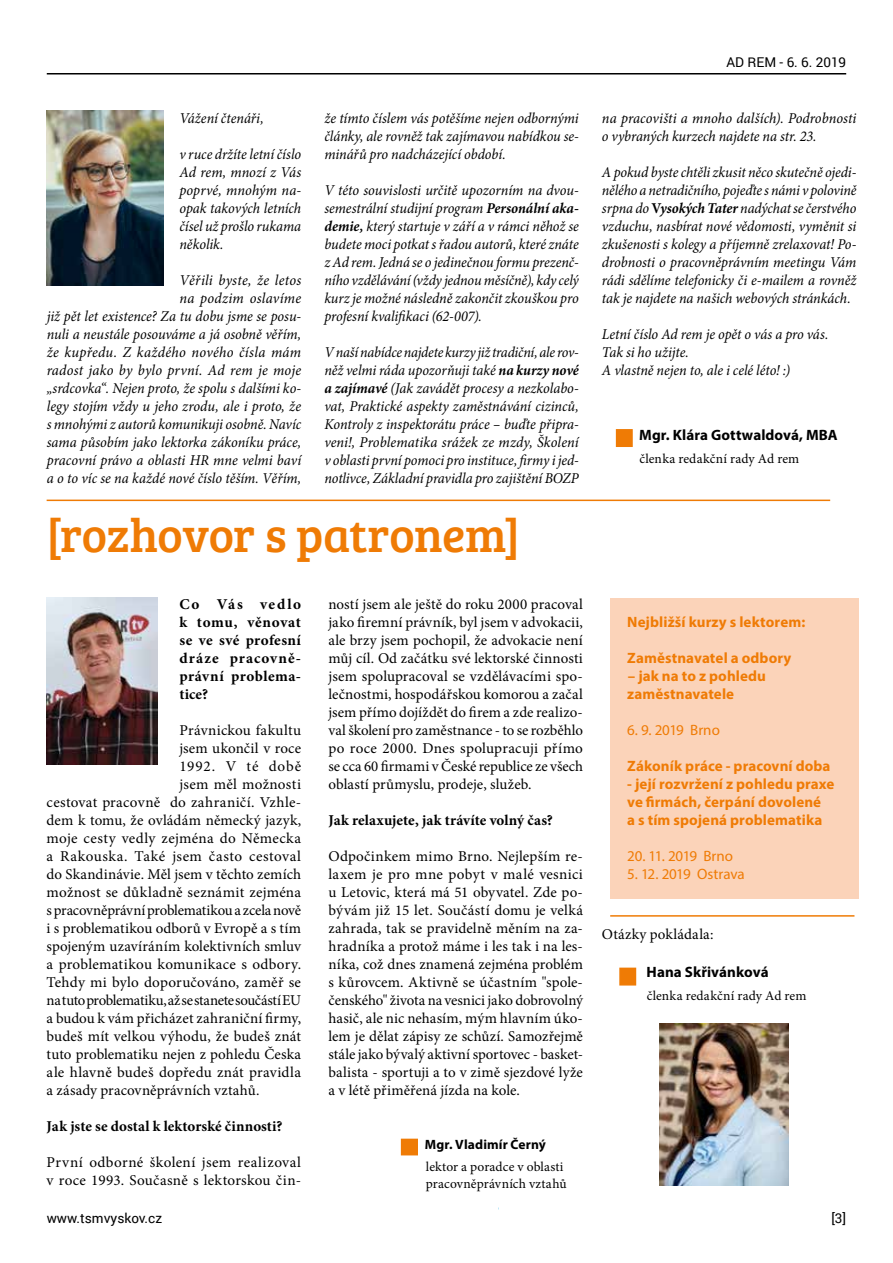
<style>
.page{position:relative;width:893px;height:1263px;background:#fff}
.page>*{position:absolute;margin:0;border:0;box-sizing:border-box;transform-origin:0 0}
.t1{font:48px "Bree Serif";letter-spacing:-.01em;color:#ef7b05}
.t2{font:15px/18px "Minion Pro";letter-spacing:.01em;color:#000;text-align:justify}
.t3{font:italic 15px/18px "Minion Pro";color:#000;text-align:justify;scale:.95 1}
.t4{font:italic 15px/18px "Minion Pro";color:#000;text-align:right;scale:.96 1}
.t5{font:italic 15px/18px "Minion Pro";color:#000;text-align:justify;scale:.94 1}
.t6{font:700 15px/18px "Myriad Pro";letter-spacing:.005em;color:#ef7b05}
.t7{font:700 15px/18px "Minion Pro";letter-spacing:.015em;color:#000;text-align:justify}
.t8{font:15px "Myriad Pro";letter-spacing:-.01em;color:#ef7b05}
.t9{font:15px "Minion Pro";letter-spacing:-.025em;color:#000}
.t10{font:700 15px "Myriad Pro";letter-spacing:.005em;color:#000}
.t11{font:15px "Minion Pro";letter-spacing:-.02em;color:#000}
.t12{font:15px "Minion Pro";letter-spacing:.035em;color:#000}
.t13{font:15px "Minion Pro";letter-spacing:.055em;color:#000}
.t14{font:13.5px/16.2px "Minion Pro";letter-spacing:.01em;color:#000}
.t15{font:13.5px "Roboto";color:#000}
.t16{font:700 13.5px "Myriad Pro";letter-spacing:.01em;color:#000}
.s1{font-weight:700}
.s2{font-weight:700;font-style:normal}
</style>
<div class="page">
<hr style="left:47px;top:73px;width:799px;height:1px;background:#000">
<div style="left:401px;top:1139px;width:17px;height:16px;background:#ef7b05"></div>
<hr style="left:47px;top:500px;width:783px;height:1px;background:#ef7b05">
<img style="left:47px;top:598px;width:111px;height:166px">
<img style="left:659px;top:1023px;width:130px;height:162px">
<div style="left:619px;top:967px;width:17px;height:18px;background:#ef7b05;border:2px solid #ef7b05"></div>
<div style="left:610px;top:598px;width:248px;height:301px;background:#fbd3b9"></div>
<hr style="left:610px;top:915px;width:244px;height:2px;background:#ef7b05">
<img style="left:47px;top:110px;width:116px;height:175px">
<div style="left:616px;top:429px;width:17px;height:18px;background:#ef7b05;border:2px solid #ef7b05"></div>
<p class="t3" style="left:324px;top:109px;width:269px">že tímto číslem vás potěšíme nejen odbornými články, ale rovněž tak zajímavou nabídkou se&shy;minářů pro nadcházející období.</p>
<p class="t3" style="left:324px;top:181px;width:269px">V této souvislosti určitě upozorním na dvou&shy;semestrální studijní program <span class="s1">Personální aka&shy;demie,</span> který startuje v září a v rámci něhož se budete moci potkat s řadou autorů, které znáte z Ad rem. Jedná se o jedinečnou formu prezenč&shy;ního vzdělávání (vždy jednou měsíčně), kdy celý kurz je možné následně zakončit zkouškou pro profesní kvalifikaci (62-007).</p>
<p class="t5" style="left:324px;top:343px;width:272px">V naší nabídce najdete kurzy již tradiční, ale rov&shy;něž velmi ráda upozorňuji také <span class="s1">na kurzy nové a zajímavé</span> (Jak zavádět procesy a nezkolabo&shy;vat, Praktické aspekty zaměstnávání cizinců, Kontroly z inspektorátu práce – buďte připra&shy;veni!, Problematika srážek ze mzdy, Školení v oblasti první pomoci pro instituce, firmy i jed&shy;notlivce, Základní pravidla pro zajištění BOZP</p>
<p class="t3" style="left:179px;top:109px;width:90px">Vážení čtenáři,</p>
<p class="t3" style="left:179px;top:145px;width:130px">v ruce držíte letní číslo Ad rem, mnozí z Vás poprvé, mnohým na&shy;opak takových letních čísel už prošlo rukama několik.</p>
<p class="t4" style="left:47px;top:271px;width:267px">Věřili byste, že letos<br>na podzim oslavíme<br>již pět let existence? Za tu dobu jsme se posu&shy;nuli a neustále posouváme a já osobně věřím, že kupředu. Z každého nového čísla mám radost jako by bylo první. Ad rem je moje „srdcovka“. Nejen proto, že spolu s dalšími ko&shy;legy stojím vždy u jeho zrodu, ale i proto, že s mnohými z autorů komunikuji osobně. Navíc sama působím jako lektorka zákoníku práce, pracovní právo a oblasti HR mne velmi baví a o to víc se na každé nové číslo těším. Věřím,</p>
<h1 class="t1" style="left:47px;top:500px;width:475px">[rozhovor s patronem]</h1>
<p class="t7" style="left:179px;top:595px;width:123px">Co Vás vedlo k tomu, věnovat se ve své profesní dráze pracovně&shy;právní problema&shy;tice?</p>
<p class="t2" style="left:179px;top:721px;width:123px">Právnickou fakultu</p>
<p class="t2" style="left:179px;top:739px;width:123px">jsem ukončil v roce</p>
<p class="t13" style="left:179px;top:756px;width:123px">1992. V té době</p>
<p class="t2" style="left:179px;top:775px;width:123px">jsem měl možnosti</p>
<p class="t2" style="left:47px;top:793px;width:256px">cestovat pracovně do zahraničí. Vzhle-</p>
<p class="t2" style="left:47px;top:811px;width:256px">dem k tomu, že ovládám německý jazyk,</p>
<p class="t2" style="left:47px;top:829px;width:256px">moje cesty vedly zejména do Německa</p>
<p class="t12" style="left:47px;top:846px;width:256px">a Rakouska. Také jsem často cestoval</p>
<p class="t2" style="left:47px;top:865px;width:256px">do Skandinávie. Měl jsem v těchto zemích</p>
<p class="t2" style="left:47px;top:883px;width:256px">možnost se důkladně seznámit zejména</p>
<p class="t11" style="left:47px;top:900px;width:256px">s pracovněprávní problematikou a zcela nově</p>
<p class="t2" style="left:47px;top:919px;width:256px">i s problematikou odborů v Evropě a s tím</p>
<p class="t2" style="left:47px;top:937px;width:256px">spojeným uzavíráním kolektivních smluv</p>
<p class="t2" style="left:47px;top:955px;width:256px">a problematikou komunikace s odbory.</p>
<p class="t2" style="left:47px;top:973px;width:256px">Tehdy mi bylo doporučováno, zaměř se</p>
<p class="t9" style="left:47px;top:990px;width:256px">na tuto problematiku, až se stanete součástí EU</p>
<p class="t2" style="left:47px;top:1009px;width:256px">a budou k vám přicházet zahraniční firmy,</p>
<p class="t2" style="left:47px;top:1027px;width:256px">budeš mít velkou výhodu, že budeš znát</p>
<p class="t2" style="left:47px;top:1045px;width:256px">tuto problematiku nejen z pohledu Česka</p>
<p class="t2" style="left:47px;top:1063px;width:256px">ale hlavně budeš dopředu znát pravidla</p>
<p class="t2" style="left:47px;top:1081px;width:214px">a zásady pracovněprávních vztahů.</p>
<p class="t7" style="left:47px;top:1117px;width:237px">Jak jste se dostal k lektorské činnosti?</p>
<p class="t2" style="left:47px;top:1153px;width:256px">První odborné školení jsem realizoval v roce 1993. Současně s lektorskou čin-</p>
<p class="t2" style="left:328px;top:595px;width:256px">ností jsem ale ještě do roku 2000 pracoval jako firemní právník, byl jsem v advokacii, ale brzy jsem pochopil, že advokacie není můj cíl. Od začátku své lektorské činnosti jsem spolupracoval se vzdělávacími spo&shy;lečnostmi, hospodářskou komorou a začal jsem přímo dojíždět do firem a zde realizo&shy;val školení pro zaměstnance - to se rozběhlo po roce 2000. Dnes spolupracuji přímo se cca 60 firmami v České republice ze všech oblastí průmyslu, prodeje, služeb.</p>
<p class="t7" style="left:328px;top:811px;width:226px">Jak relaxujete, jak trávíte volný čas?</p>
<p class="t2" style="left:328px;top:847px;width:256px">Odpočinkem mimo Brno. Nejlepším re&shy;laxem je pro mne pobyt v malé vesnici u Letovic, která má 51 obyvatel. Zde po&shy;bývám již 15 let. Součástí domu je velká zahrada, tak se pravidelně měním na za&shy;hradníka a protož máme i les tak i na les&shy;níka, což dnes znamená zejména problém s kůrovcem. Aktivně se účastním "spole&shy;čenského" života na vesnici jako dobrovolný hasič, ale nic nehasím, mým hlavním úko&shy;lem je dělat zápisy ze schůzí. Samozřejmě stále jako bývalý aktivní sportovec - basket&shy;balista - sportuji a to v zimě sjezdové lyže a v létě přiměřená jízda na kole.</p>
<p class="t16" style="left:425px;top:1135px;width:123px">Mgr. Vladimír Černý</p>
<p class="t14" style="left:426px;top:1159px;width:142px">lektor a poradce v oblasti pracovněprávních vztahů</p>
<p class="t15" style="left:727px;top:52px;width:121px">AD REM - 6. 6. 2019</p>
<p class="t4" style="left:602px;top:109px;width:267px;text-align:left">na pracovišti a mnoho dalších). Podrobnosti o vybraných kurzech najdete na str. 23.</p>
<p class="t3" style="left:602px;top:163px;width:269px">A pokud byste chtěli zkusit něco skutečně ojedi&shy;nělého a netradičního, pojeďte s námi v polovině srpna do <span class="s2">V</span><span class="s1">ysokých Tater</span> nadýchat se čerstvého vzduchu, nasbírat nové vědomosti, vyměnit si zkušenosti s kolegy a příjemně zrelaxovat! Po&shy;drobnosti o pracovněprávním meetingu Vám rádi sdělíme telefonicky či e-mailem a rovněž tak je najdete na našich webových stránkách.</p>
<p class="t3" style="left:602px;top:325px;width:240px;text-align:left">Letní číslo Ad rem je opět o vás a pro vás.<br>Tak si ho užijte.<br>A vlastně nejen to, ale i celé léto! :)</p>
<p class="t10" style="left:639px;top:425px;width:200px">Mgr. Klára Gottwaldová, MBA</p>
<p class="t14" style="left:639px;top:451px;width:161px">členka redakční rady Ad rem</p>
<p class="t6" style="left:627px;top:612px;width:180px">Nejbližší kurzy s lektorem:</p>
<p class="t6" style="left:627px;top:648px;width:166px">Zaměstnavatel a odbory</p>
<p class="t6" style="left:627px;top:666px;width:140px">– jak na to z pohledu zaměstnavatele</p>
<p class="t8" style="left:627px;top:721px;width:94px">6. 9. 2019 Brno</p>
<p class="t6" style="left:627px;top:756px;width:205px">Zákoník práce - pracovní doba</p>
<p class="t6" style="left:627px;top:774px;width:209px">- její rozvržení z pohledu praxe ve firmách, čerpání dovolené<br>a s tím spojená problematika</p>
<p class="t8" style="left:627px;top:847px;width:107px">20. 11. 2019 Brno</p>
<p class="t8" style="left:627px;top:865px;width:119px">5. 12. 2019 Ostrava</p>
<p class="t2" style="left:602px;top:925px;width:113px">Otázky pokládala:</p>
<p class="t10" style="left:646px;top:962px;width:124px">Hana Skřivánková</p>
<p class="t14" style="left:647px;top:987px;width:161px">členka redakční rady Ad rem</p>
<p class="t15" style="left:47px;top:1208px;width:117px">www.tsmvyskov.cz</p>
<p class="t15" style="left:831px;top:1208px;width:16px">[3]</p>
</div>
